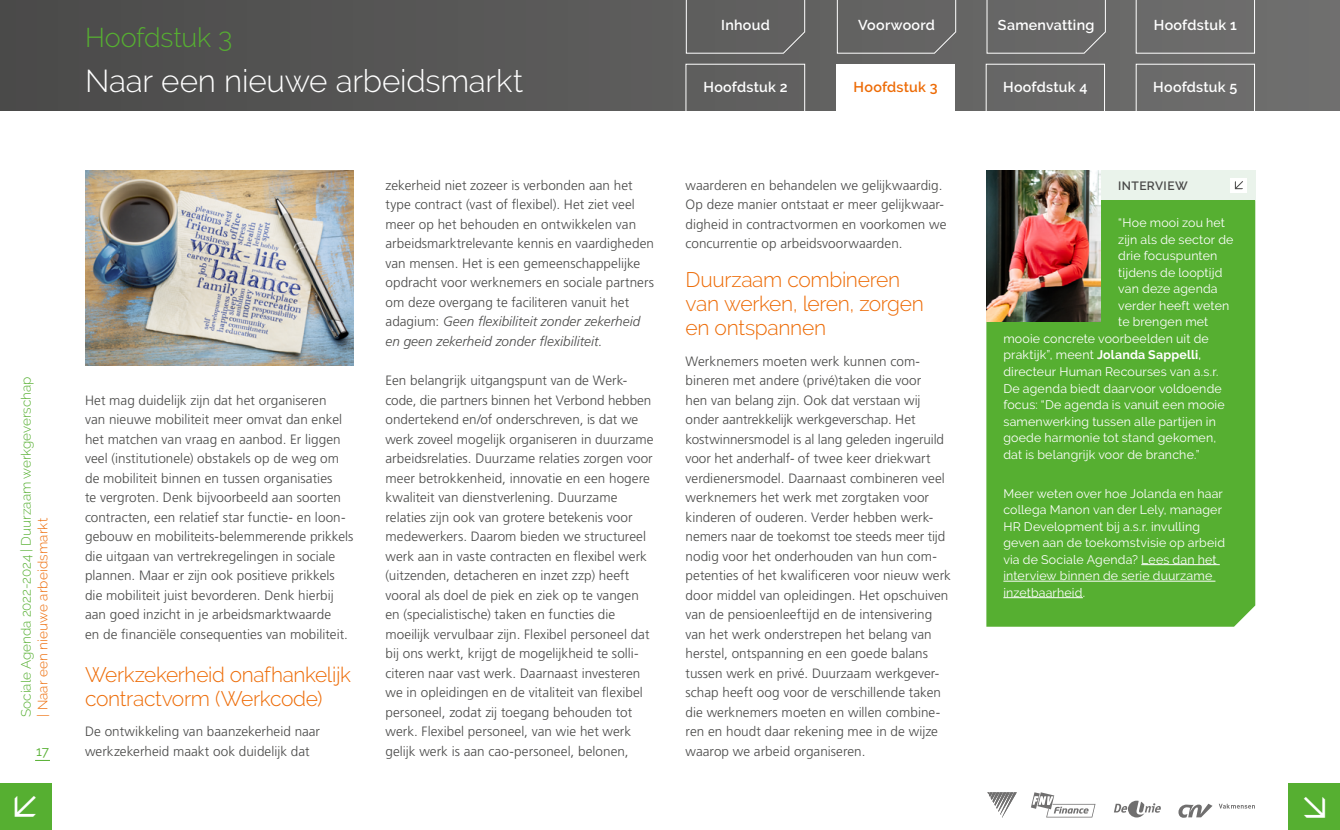
<style>
.page{position:relative;width:1340px;height:830px;background:#fff}
.page>*{position:absolute;margin:0;border:0;box-sizing:border-box;transform-origin:0 0}
.t1{font:300 31.5px "Raleway";letter-spacing:-.01em;color:#fff}
.t2{font:300 27px "Raleway";letter-spacing:-.01em;color:#56af31}
.t3{font:300 21px/24px "Raleway";letter-spacing:-.015em;color:#ed6b06}
.t4{font:600 14.25px "Raleway";letter-spacing:.02em;color:#fff}
.t5{font:600 14.25px "Raleway";letter-spacing:.02em;color:#ed6b06}
.t6{font:300 13.5px/19.5px "Frutiger LT Std";letter-spacing:.005em;color:#4a4a49}
.t7{font:300 13.5px "Raleway";letter-spacing:-.005em;color:#56af31}
.t8{font:300 13.5px "Raleway";letter-spacing:.01em;color:#ed6b06}
.t9{font:13.5px "Raleway";color:#56af31}
.t10{font:12.3px/16.5px "Raleway";letter-spacing:.015em;color:#fff}
.t11{font:600 12px "Raleway";letter-spacing:.035em;color:#4a4a49}
.s1{font-style:italic}
.s2{font-weight:700}
.s3{font-weight:500}
</style>
<div class="page">
<div style="left:0;top:0;width:1339px;height:112px;background:linear-gradient(to right,#4a4a49,#717171)"></div>
<div style="left:0;top:782px;width:51px;height:47px;background:#56af31"></div>
<div style="left:1288px;top:782px;width:51px;height:47px;background:#56af31"></div>
<svg style="left:36px;top:759px;width:14px;height:1px"></svg>
<img style="left:85px;top:170px;width:268px;height:195px">
<div style="left:986px;top:200px;width:269px;height:426px;background:#56af31"></div>
<hr style="left:1141px;top:564px;width:78px;height:1px;background:#fff">
<hr style="left:1003px;top:580px;width:212px;height:1px;background:#fff">
<hr style="left:1003px;top:597px;width:79px;height:1px;background:#fff">
<div style="left:986px;top:170px;width:269px;height:30px;background:#eaf3eb"></div>
<img style="left:986px;top:170px;width:114px;height:151px">
<div style="left:1230px;top:178px;width:16px;height:14px;background:#fff"></div>
<svg style="left:1234px;top:181px;width:9px;height:8px"></svg>
<div style="left:685px;top:64px;width:120px;height:50px;border:1px solid #fff"></div>
<div style="left:986px;top:0;width:120px;height:54px;background:#686767"></div>
<div style="left:685px;top:0;width:120px;height:54px;background:#605f5f"></div>
<div style="left:836px;top:0;width:120px;height:54px;background:#646363"></div>
<div style="left:836px;top:64px;width:118px;height:50px;background:#fff"></div>
<div style="left:985px;top:64px;width:119px;height:50px;border:1px solid #fff"></div>
<div style="left:1135px;top:64px;width:119px;height:50px;border:1px solid #fff"></div>
<div style="left:1135px;top:0;width:119px;height:54px;background:#6c6b6b"></div>
<svg style="left:1031px;top:792px;width:64px;height:25px"></svg>
<svg style="left:1178px;top:803px;width:34px;height:14px"></svg>
<svg style="left:1219px;top:803px;width:35px;height:5px"></svg>
<svg style="left:1114px;top:800px;width:47px;height:17px"></svg>
<svg style="left:987px;top:792px;width:29px;height:25px"></svg>
<p class="t7" style="left:18px;top:716px;width:341px;rotate:-90deg">Sociale Agenda 2022-2024 | Duurzaam werkgeverschap</p>
<p class="t8" style="left:35px;top:716px;width:200px;rotate:-90deg">| Naar een nieuwe arbeidsmarkt</p>
<p class="t9" style="left:36px;top:743px;width:14px">17</p>
<h2 class="t2" style="left:85px;top:22px;width:149px">Hoofdstuk 3</h2>
<h1 class="t1" style="left:85px;top:63px;width:439px">Naar een nieuwe arbeidsmarkt</h1>
<p class="t4" style="left:721px;top:17px;width:50px">Inhoud</p>
<p class="t4" style="left:858px;top:17px;width:78px">Voorwoord</p>
<p class="t4" style="left:998px;top:17px;width:98px">Samenvatting</p>
<p class="t4" style="left:1153px;top:17px;width:84px">Hoofdstuk 1</p>
<p class="t4" style="left:703px;top:78px;width:86px">Hoofdstuk 2</p>
<p class="t5" style="left:853px;top:78px;width:86px">Hoofdstuk 3</p>
<p class="t4" style="left:1003px;top:78px;width:86px">Hoofdstuk 4</p>
<p class="t4" style="left:1153px;top:78px;width:86px">Hoofdstuk 5</p>
<p class="t6" style="left:85px;top:390px;width:270px">Het mag duidelijk zijn dat het organiseren<br>van nieuwe mobiliteit meer omvat dan enkel het matchen van vraag en aanbod. Er liggen veel (institutionele) obstakels op de weg om de mobiliteit binnen en tussen organisaties<br>te vergroten. Denk bijvoorbeeld aan soorten contracten, een relatief star functie- en loon&shy;gebouw en mobiliteits-belemmerende prikkels die uitgaan van vertrekregelingen in sociale plannen. Maar er zijn ook positieve prikkels die mobiliteit juist bevorderen. Denk hierbij aan goed inzicht in je arbeidsmarktwaarde<br>en de financiële consequenties van mobiliteit.</p>
<h3 class="t3" style="left:85px;top:662px;width:267px">Werkzekerheid onafhankelijk contractvorm (Werkcode)</h3>
<p class="t6" style="left:85px;top:721px;width:236px">De ontwikkeling van baanzekerheid naar werkzekerheid maakt ook duidelijk dat</p>
<p class="t6" style="left:385px;top:175px;width:270px">zekerheid niet zozeer is verbonden aan het type contract (vast of flexibel). Het ziet veel meer op het behouden en ontwikkelen van arbeidsmarktrelevante kennis en vaardigheden van mensen. Het is een gemeenschappelijke opdracht voor werknemers en sociale partners om deze overgang te faciliteren vanuit het adagium: <span class="s1">Geen flexibiliteit zonder zekerheid en geen zekerheid zonder flexibiliteit</span>.</p>
<p class="t6" style="left:385px;top:370px;width:269px">Een belangrijk uitgangspunt van de Werk&shy;code, die partners binnen het Verbond hebben ondertekend en/of onderschreven, is dat we werk zoveel mogelijk organiseren in duurzame arbeidsrelaties. Duurzame relaties zorgen voor meer betrokkenheid, innovatie en een hogere kwaliteit van dienstverlening. Duurzame relaties zijn ook van grotere betekenis voor medewerkers. Daarom bieden we structureel werk aan in vaste contracten en flexibel werk (uitzenden, detacheren en inzet zzp) heeft vooral als doel de piek en ziek op te vangen en (specialistische) taken en functies die moeilijk vervulbaar zijn. Flexibel personeel dat bij ons werkt, krijgt de mogelijkheid te solli&shy;citeren naar vast werk. Daarnaast investeren we in opleidingen en de vitaliteit van flexibel personeel, zodat zij toegang behouden tot werk. Flexibel personeel, van wie het werk gelijk werk is aan cao-personeel, belonen,</p>
<p class="t6" style="left:685px;top:175px;width:262px">waarderen en behandelen we gelijkwaardig.<br>Op deze manier ontstaat er meer gelijkwaar&shy;digheid in contractvormen en voorkomen we concurrentie op arbeidsvoorwaarden.</p>
<h3 class="t3" style="left:685px;top:268px;width:240px">Duurzaam combineren van werken, leren, zorgen en ontspannen</h3>
<p class="t6" style="left:685px;top:351px;width:267px">Werknemers moeten werk kunnen com&shy;bineren met andere (privé)taken die voor<br>hen van belang zijn. Ook dat verstaan wij onder aantrekkelijk werkgeverschap. Het kostwinnersmodel is al lang geleden ingeruild voor het anderhalf- of twee keer driekwart verdienersmodel. Daarnaast combineren veel werknemers het werk met zorgtaken voor kinderen of ouderen. Verder hebben werk&shy;nemers naar de toekomst toe steeds meer tijd nodig voor het onderhouden van hun com&shy;petenties of het kwalificeren voor nieuw werk door middel van opleidingen. Het opschuiven van de pensioenleeftijd en de intensivering van het werk onderstrepen het belang van herstel, ontspanning en een goede balans tussen werk en privé. Duurzaam werkgever&shy;schap heeft oog voor de verschillende taken die werknemers moeten en willen combine&shy;ren en houdt daar rekening mee in de wijze waarop we arbeid organiseren.</p>
<p class="t11" style="left:1118px;top:179px;width:71px">INTERVIEW</p>
<p class="t10" style="left:1118px;top:215px;width:108px">“Hoe mooi zou het</p>
<p class="t10" style="left:1118px;top:231px;width:117px">zijn als de sector de</p>
<p class="t10" style="left:1118px;top:248px;width:101px">drie focuspunten</p>
<p class="t10" style="left:1118px;top:264px;width:106px">tijdens de looptijd</p>
<p class="t10" style="left:1118px;top:281px;width:101px">van deze agenda</p>
<p class="t10" style="left:1118px;top:297px;width:113px">verder heeft weten</p>
<p class="t10" style="left:1118px;top:313px;width:92px">te brengen met</p>
<p class="t10" style="left:1003px;top:330px;width:207px">mooie concrete voorbeelden uit de</p>
<p class="t10" style="left:1003px;top:346px;width:199px">praktijk”, meent <span class="s2">Jolanda Sappelli</span><span class="s3">,</span></p>
<p class="t10" style="left:1003px;top:363px;width:217px">directeur Human Recourses van a.s.r.</p>
<p class="t10" style="left:1003px;top:379px;width:220px">De agenda biedt daarvoor voldoende</p>
<p class="t10" style="left:1003px;top:396px;width:223px">focus: “De agenda is vanuit een mooie</p>
<p class="t10" style="left:1003px;top:412px;width:214px">samenwerking tussen alle partijen in</p>
<p class="t10" style="left:1003px;top:429px;width:214px">goede harmonie tot stand gekomen,</p>
<p class="t10" style="left:1003px;top:445px;width:198px">dat is belangrijk voor de branche.”</p>
<p class="t10" style="left:1003px;top:484px;width:223px">Meer weten over hoe Jolanda en haar collega Manon van der Lely, manager<br>HR Development bij a.s.r. invulling geven aan de toekomstvisie op arbeid via de Sociale Agenda? Lees dan het interview binnen de serie duurzame inzetbaarheid.</p>
</div>
